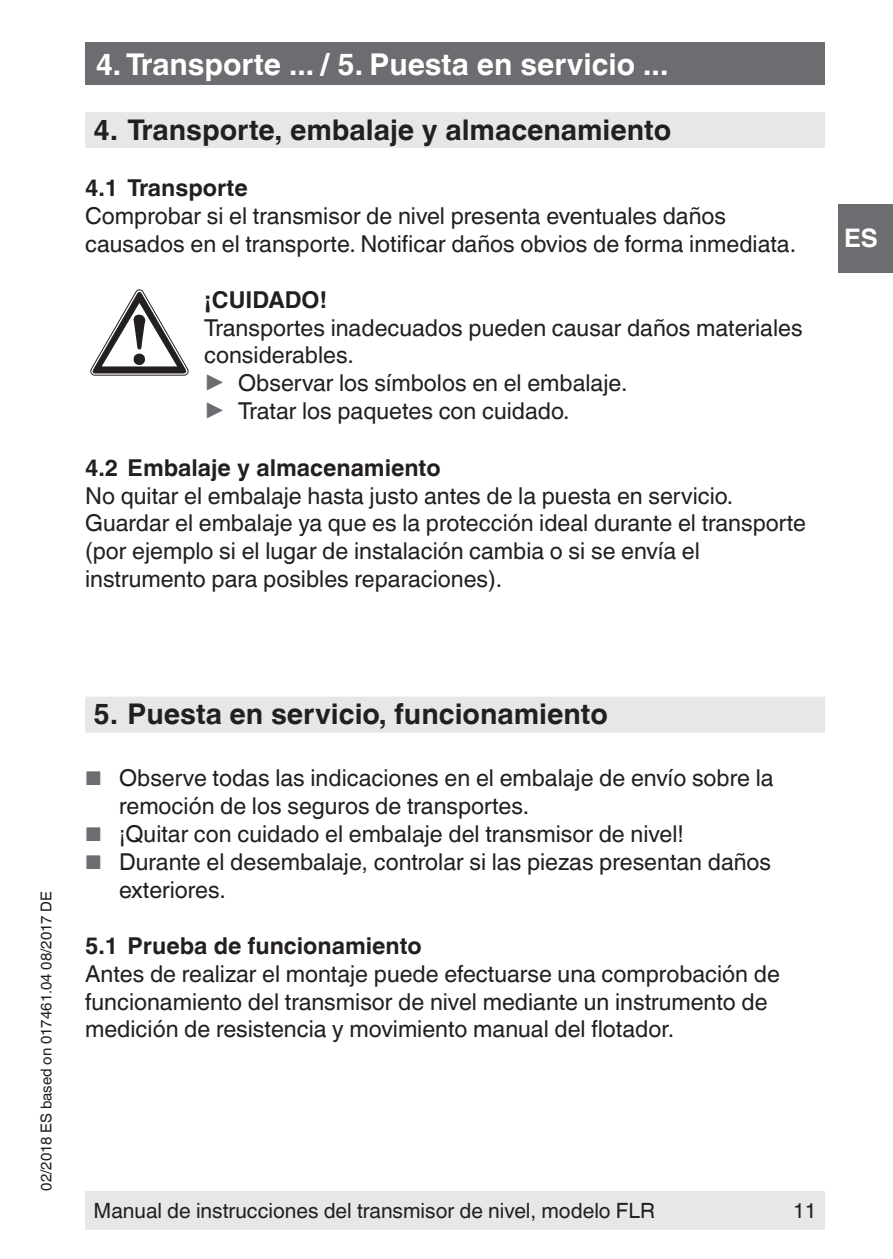
<style>
.page{position:relative;width:893px;height:1259px;background:#fff}
.page>*{position:absolute;margin:0;border:0;box-sizing:border-box;transform-origin:0 0}
.t1{font:700 30px "Helvetica World";color:#fff}
.t2{font:700 28.5px "Helvetica World";color:#231f20}
.t3{font:700 25.5px "Helvetica World";color:#fff}
.t4{font:23.4px/27.9px "Helvetica World";color:#231f20}
.t5{font:700 23.4px "Helvetica World";color:#231f20}
.t6{font:21px "Helvetica World";color:#231f20}
.t7{font:15px "Helvetica World";color:#231f20}
.s1{font-size:26.4px;color:#6c6d70}
.s2{font-size:19.8px;color:#6c6d70}
</style>
<div class="page">
<div style="left:85px;top:1191px;width:740px;height:38px;background:#e6e7e9"></div>
<div style="left:838px;top:204px;width:55px;height:68px;background:#6c6d70"></div>
<div style="left:85px;top:43px;width:740px;height:42px;background:#6c6d70"></div>
<div style="left:85px;top:112px;width:740px;height:36px;background:#e6e7e9"></div>
<div style="left:85px;top:696px;width:740px;height:36px;background:#e6e7e9"></div>
<svg style="left:91px;top:290px;width:97px;height:85px"></svg>
<p class="t1" style="left:96px;top:47px;width:574px">4. Transporte ... / 5. Puesta en servicio ...</p>
<p class="t2" style="left:94px;top:113px;width:579px">4. Transporte, embalaje y almacenamiento</p>
<p class="t5" style="left:85px;top:174px;width:164px">4.1 Transporte</p>
<p class="t4" style="left:85px;top:202px;width:713px">Comprobar si el transmisor de nivel presenta eventuales daños causados en el transporte. Notificar daños obvios de forma inmediata.</p>
<p class="t5" style="left:204px;top:286px;width:125px">¡CUIDADO!</p>
<p class="t4" style="left:204px;top:313px;width:600px">Transportes inadecuados pueden causar daños materiales considerables.<br><span class="s1">▶</span> Observar los símbolos en el embalaje.<br><span class="s1">▶</span> Tratar los paquetes con cuidado.</p>
<p class="t5" style="left:85px;top:454px;width:357px">4.2 Embalaje y almacenamiento</p>
<p class="t4" style="left:85px;top:481px;width:722px">No quitar el embalaje hasta justo antes de la puesta en servicio.<br>Guardar el embalaje ya que es la protección ideal durante el transporte (por ejemplo si el lugar de instalación cambia o si se envía el instrumento para posibles reparaciones).</p>
<p class="t3" style="left:844px;top:224px;width:35px">ES</p>
<p class="t7" style="left:38px;top:1190px;width:301px;rotate:-90deg">02/2018 ES based on 017461.04 08/2017 DE</p>
<p class="t2" style="left:94px;top:697px;width:516px">5. Puesta en servicio, funcionamiento</p>
<p class="t4" style="left:119px;top:764px;width:656px;text-indent:-34px"><span class="s2">■</span> Observe todas las indicaciones en el embalaje de envío sobre la remoción de los seguros de transportes.</p>
<p class="t4" style="left:85px;top:820px;width:600px"><span class="s2">■</span> ¡Quitar con cuidado el embalaje del transmisor de nivel!</p>
<p class="t4" style="left:119px;top:848px;width:654px;text-indent:-34px"><span class="s2">■</span> Durante el desembalaje, controlar si las piezas presentan daños exteriores.</p>
<p class="t5" style="left:85px;top:932px;width:338px">5.1 Prueba de funcionamiento</p>
<p class="t4" style="left:85px;top:959px;width:696px">Antes de realizar el montaje puede efectuarse una comprobación de funcionamiento del transmisor de nivel mediante un instrumento de medición de resistencia y movimiento manual del flotador.</p>
<p class="t6" style="left:94px;top:1198px;width:563px">Manual de instrucciones del transmisor de nivel, modelo FLR</p>
<p class="t6" style="left:793px;top:1198px;width:25px">11</p>
</div>
